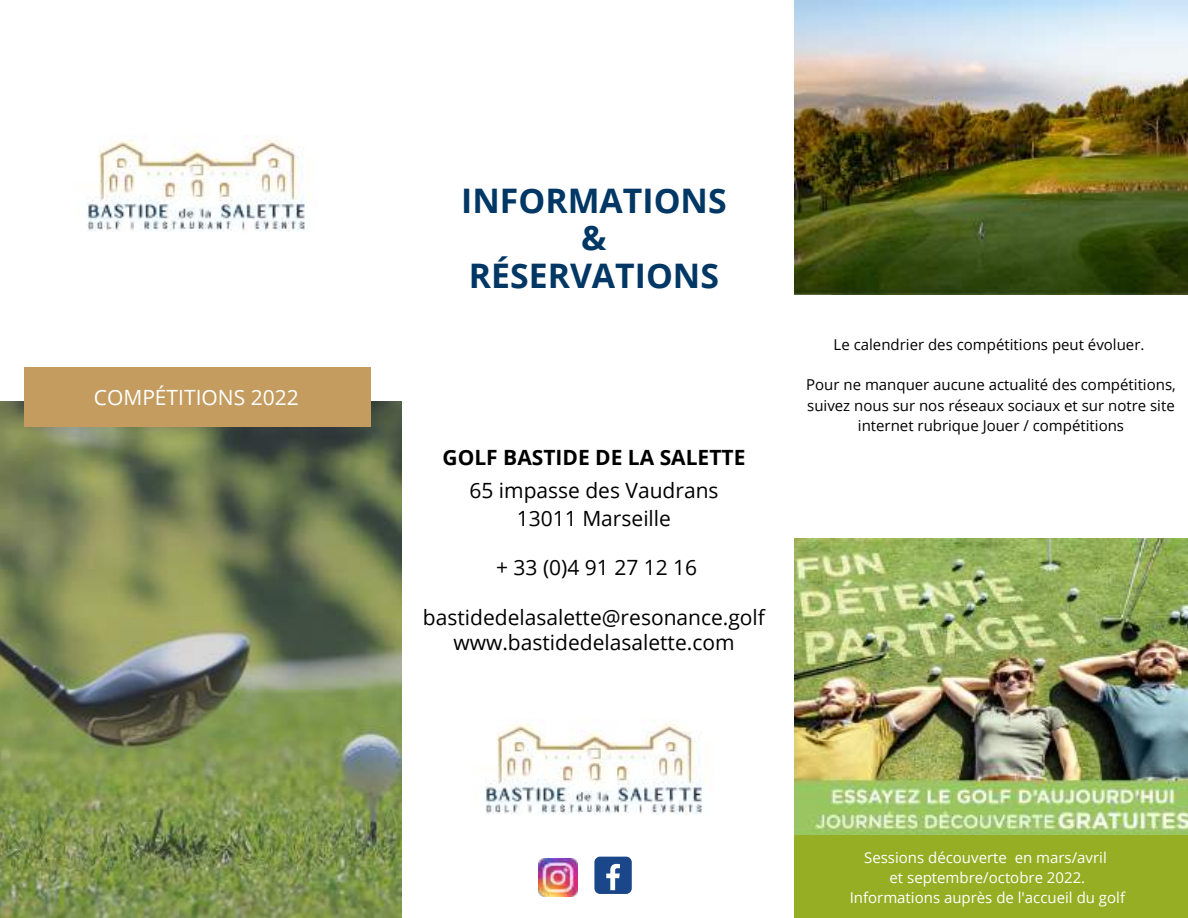
<style>
.page{position:relative;width:1188px;height:918px;background:#fff}
.page>*{position:absolute;margin:0;border:0;box-sizing:border-box;transform-origin:0 0}
.t1{font:700 33.75px/37.2px "Open Sans";color:#003764;text-align:center}
.t2{font:21px/28.2px "Open Sans";color:#000;text-align:center}
.t3{font:700 21px "Open Sans";color:#000}
.t4{font:21px "Open Sans";color:#fff}
.t5{font:15px/20.2px "Open Sans";color:#000;text-align:center}
.t6{font:15px/20.2px "Open Sans";color:#fff;text-align:center}
</style>
<div class="page">
<img style="left:794px;top:0;width:394px;height:295px">
<img style="left:0;top:401px;width:402px;height:517px">
<div style="left:24px;top:367px;width:346px;height:60px;background:#c49c5f"></div>
<div style="left:594px;top:857px;width:38px;height:37px;background:#1a4789;border-radius:6px"></div>
<svg style="left:606px;top:864px;width:14px;height:26px"></svg>
<img style="left:539px;top:858px;width:38px;height:39px">
<img style="left:794px;top:539px;width:394px;height:296px">
<div style="left:794px;top:835px;width:394px;height:83px;background:#95ae24"></div>
<img style="left:485px;top:719px;width:217px;height:96px">
<img style="left:87px;top:135px;width:218px;height:97px">
<h2 class="t4" style="left:94px;top:382px;width:206px">COMPÉTITIONS 2022</h2>
<h1 class="t1" style="left:461px;top:182px;width:267px">INFORMATIONS &amp;<br>RÉSERVATIONS</h1>
<h2 class="t3" style="left:443px;top:443px;width:304px">GOLF BASTIDE DE LA SALETTE</h2>
<h2 class="t2" style="left:469px;top:475px;width:251px">65 impasse des Vaudrans<br>13011 Marseille</h2>
<h2 class="t2" style="left:496px;top:553px;width:203px">+ 33 (0)4 91 27 12 16</h2>
<h2 class="t2" style="left:423px;top:604px;width:344px;line-height:24.8px">bastidedelasalette@resonance.golf www.bastidedelasalette.com</h2>
<p class="t5" style="left:834px;top:334px;width:312px">Le calendrier des compétitions peut évoluer.</p>
<p class="t5" style="left:806px;top:374px;width:371px">Pour ne manquer aucune actualité des compétitions, suivez nous sur nos réseaux sociaux et sur notre site internet rubrique Jouer / compétitions</p>
<p class="t6" style="left:850px;top:847px;width:277px">Sessions découverte en mars/avril<br>et septembre/octobre 2022.<br>Informations auprès de l'accueil du golf</p>
</div>
